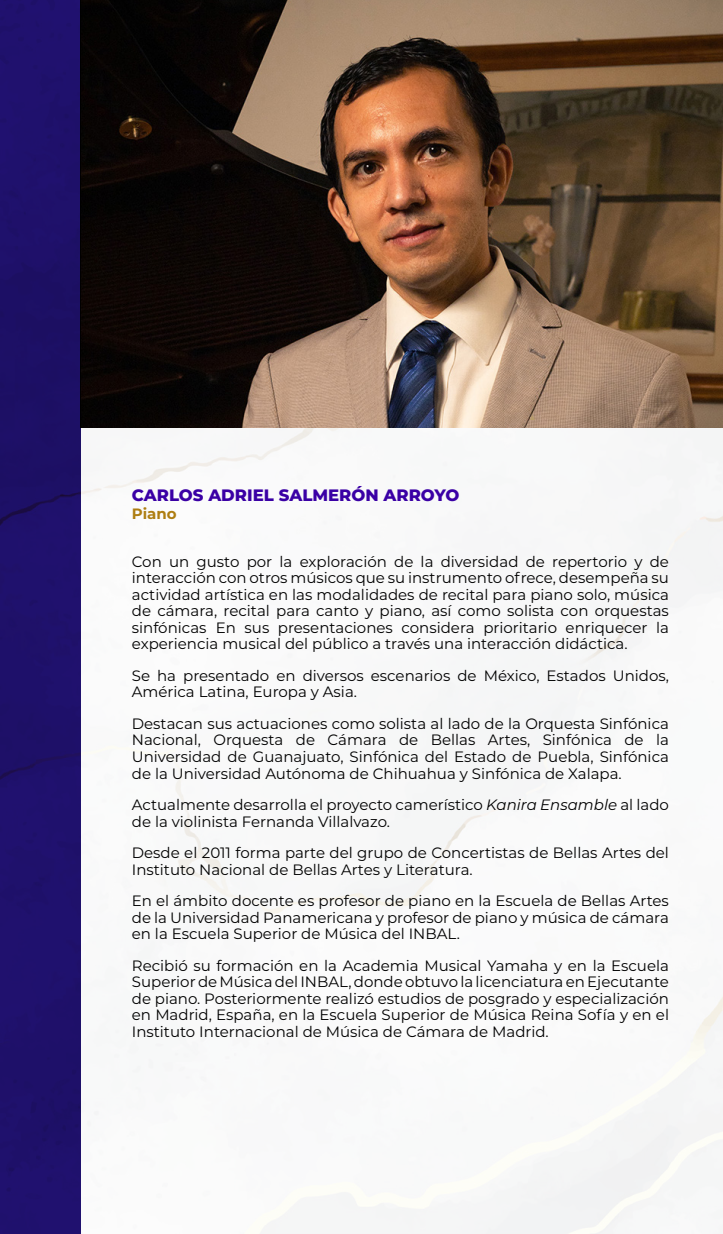
<style>
.page{position:relative;width:723px;height:1234px;background:#fff}
.page>*{position:absolute;margin:0;border:0;box-sizing:border-box;transform-origin:0 0}
.t1{font:800 16.5px "Montserrat";color:#3a00a5}
.t2{font:15px/16.5px "Montserrat";color:#000;text-align:justify}
.t3{font:700 15px "Montserrat";color:#ae7e12}
.s1{font-style:italic}
</style>
<div class="page">
<img style="left:81px;top:0;width:642px;height:427px">
<svg style="left:530px;top:414px;width:5px;height:6px"></svg>
<div style="left:0;top:0;width:81px;height:1233px;background:#1f116b"></div>
<p class="t1" style="left:132px;top:482px;width:329px">CARLOS ADRIEL SALMERÓN ARROYO</p>
<p class="t3" style="left:132px;top:502px;width:46px">Piano</p>
<p class="t2" style="left:132px;top:552px;width:539px">Con un gusto por la exploración de la diversidad de repertorio y de interacción con otros músicos que su instrumento ofrece, desempeña su actividad artística en las modalidades de recital para piano solo, música de cámara, recital para canto y piano, así como solista con orquestas sinfónicas En sus presentaciones considera prioritario enriquecer la experiencia musical del público a través una interacción didáctica.</p>
<p class="t2" style="left:132px;top:666px;width:538px">Se ha presentado en diversos escenarios de México, Estados Unidos,<br>América Latina, Europa y Asia.</p>
<p class="t2" style="left:132px;top:714px;width:539px">Destacan sus actuaciones como solista al lado de la Orquesta Sinfónica Nacional, Orquesta de Cámara de Bellas Artes, Sinfónica de la Universidad de Guanajuato, Sinfónica del Estado de Puebla, Sinfónica de la Universidad Autónoma de Chihuahua y Sinfónica de Xalapa.</p>
<p class="t2" style="left:132px;top:795px;width:539px">Actualmente desarrolla el proyecto camerístico <span class="s1">Kanira Ensamble</span> al lado de la violinista Fernanda Villalvazo.</p>
<p class="t2" style="left:132px;top:843px;width:539px">Desde el 2011 forma parte del grupo de Concertistas de Bellas Artes del<br>Instituto Nacional de Bellas Artes y Literatura.</p>
<p class="t2" style="left:132px;top:891px;width:538px">En el ámbito docente es profesor de piano en la Escuela de Bellas Artes de la Universidad Panamericana y profesor de piano y música de cámara en la Escuela Superior de Música del INBAL.</p>
<p class="t2" style="left:132px;top:956px;width:539px">Recibió su formación en la Academia Musical Yamaha y en la Escuela Superior de Música del INBAL, donde obtuvo la licenciatura en Ejecutante de piano. Posteriormente realizó estudios de posgrado y especialización en Madrid, España, en la Escuela Superior de Música Reina Sofía y en el Instituto Internacional de Música de Cámara de Madrid.</p>
</div>
